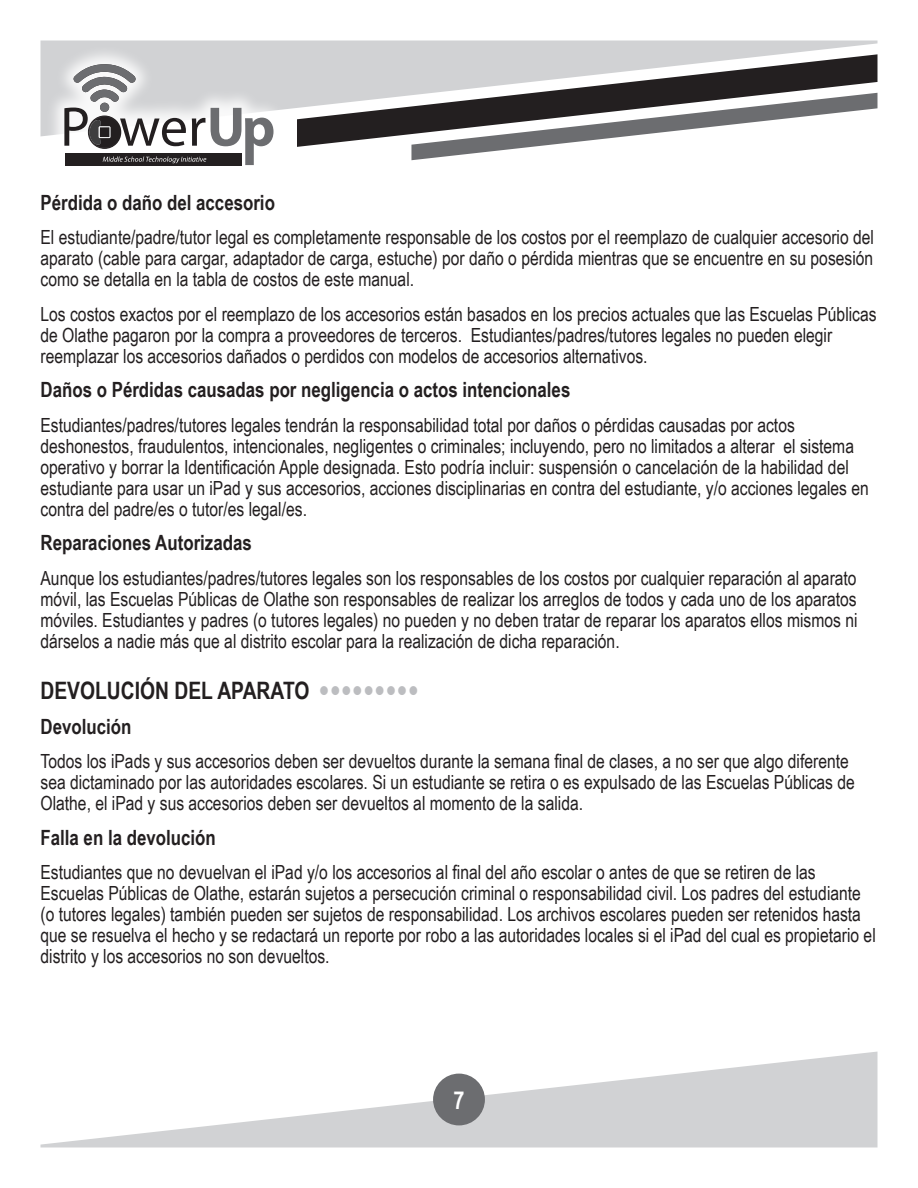
<style>
.page{position:relative;width:918px;height:1188px;background:#fff}
.page>*{position:absolute;margin:0;border:0;box-sizing:border-box;transform-origin:0 0}
.t1{font:700 24.75px "Arial Narrow";color:#fff}
.t2{font:700 24px "Arial Narrow";color:#231f20}
.t3{font:700 21px "Arial Narrow";color:#231f20}
.t4{font:19.5px/21px "Arial Narrow";color:#231f20}
.s1{font-size:31.8px;color:#bcbdc0}
</style>
<div class="page">
<svg style="left:40px;top:1052px;width:838px;height:95px;fill:#d1d2d4"></svg>
<div style="left:434px;top:1074px;width:50px;height:51px;background:#6c6d70;border-radius:50%"></div>
<div style="left:433px;top:1074px;width:52px;height:51px;border:2px solid #6c6d70;border-radius:50%"></div>
<svg style="left:40px;top:41px;width:838px;height:95px;background:#d4d5d7"></svg>
<svg style="left:297px;top:54px;width:581px;height:93px;fill:#d1d2d4"></svg>
<svg style="left:411px;top:93px;width:467px;height:67px"></svg>
<div style="left:45px;top:45px;width:247px;height:139px;background:#fff;opacity:.88"></div>
<svg style="left:64px;top:63px;width:210px;height:102px"></svg>
<p class="t3" style="left:40px;top:186px;width:236px">Pérdida o daño del accesorio</p>
<p class="t4" style="left:40px;top:226px;width:835px;text-align:justify">El estudiante/padre/tutor legal es completamente responsable de los costos por el reemplazo de cualquier accesorio del aparato (cable para cargar, adaptador de carga, estuche) por daño o pérdida mientras que se encuentre en su posesión como se detalla en la tabla de costos de este manual.</p>
<p class="t4" style="left:40px;top:303px;width:838px">Los costos exactos por el reemplazo de los accesorios están basados en los precios actuales que las Escuelas Públicas de Olathe pagaron por la compra a proveedores de terceros. Estudiantes/padres/tutores legales no pueden elegir reemplazar los accesorios dañados o perdidos con modelos de accesorios alternativos.</p>
<p class="t3" style="left:40px;top:374px;width:531px">Daños o Pérdidas causadas por negligencia o actos intencionales</p>
<p class="t4" style="left:40px;top:414px;width:830px">Estudiantes/padres/tutores legales tendrán la responsabilidad total por daños o pérdidas causadas por actos deshonestos, fraudulentos, intencionales, negligentes o criminales; incluyendo, pero no limitados a alterar el sistema operativo y borrar la Identificación Apple designada. Esto podría incluir: suspensión o cancelación de la habilidad del estudiante para usar un iPad y sus accesorios, acciones disciplinarias en contra del estudiante, y/o acciones legales en contra del padre/es o tutor/es legal/es.</p>
<p class="t3" style="left:40px;top:527px;width:213px">Reparaciones Autorizadas</p>
<p class="t4" style="left:40px;top:567px;width:819px;text-align:justify">Aunque los estudiantes/padres/tutores legales son los responsables de los costos por cualquier reparación al aparato móvil, las Escuelas Públicas de Olathe son responsables de realizar los arreglos de todos y cada uno de los aparatos móviles. Estudiantes y padres (o tutores legales) no pueden y no deben tratar de reparar los aparatos ellos mismos ni dárselos a nadie más que al distrito escolar para la realización de dicha reparación.</p>
<p class="t2" style="left:40px;top:673px;width:379px">DEVOLUCIÓN DEL APARATO <span class="s1">•••••••••</span></p>
<p class="t3" style="left:40px;top:711px;width:92px">Devolución</p>
<p class="t4" style="left:40px;top:750px;width:816px">Todos los iPads y sus accesorios deben ser devueltos durante la semana final de clases, a no ser que algo diferente sea dictaminado por las autoridades escolares. Si un estudiante se retira o es expulsado de las Escuelas Públicas de<br>Olathe, el iPad y sus accesorios deben ser devueltos al momento de la salida.</p>
<p class="t3" style="left:40px;top:822px;width:177px">Falla en la devolución</p>
<p class="t4" style="left:40px;top:861px;width:837px">Estudiantes que no devuelvan el iPad y/o los accesorios al final del año escolar o antes de que se retiren de las Escuelas Públicas de Olathe, estarán sujetos a persecución criminal o responsabilidad civil. Los padres del estudiante (o tutores legales) también pueden ser sujetos de responsabilidad. Los archivos escolares pueden ser retenidos hasta que se resuelva el hecho y se redactará un reporte por robo a las autoridades locales si el iPad del cual es propietario el distrito y los accesorios no son devueltos.</p>
<p class="t1" style="left:453px;top:1081px;width:13px">7</p>
</div>
